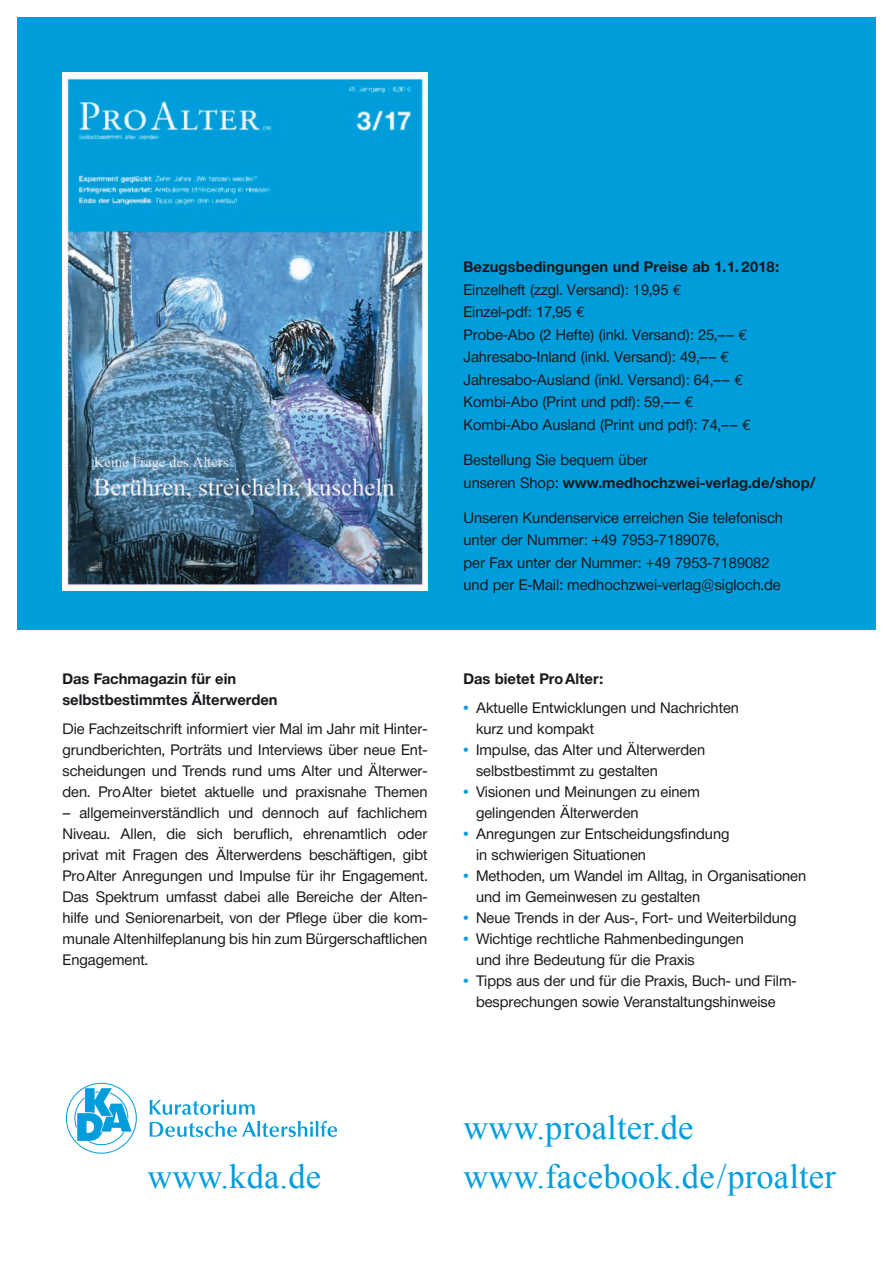
<style>
.page{position:relative;width:893px;height:1263px;background:#fff}
.page>*{position:absolute;margin:0;border:0;box-sizing:border-box;transform-origin:0 0}
.t1{font:34.5px "Times New Roman";letter-spacing:.005em;color:#009ddc}
.t2{font:15px/21px "Neue Helvetica BQ";color:#1a181c}
.t3{font:700 15px/21px "Neue Helvetica BQ";color:#1a181c}
.s1{font-family:"Euro Mono"}
.s2{font-weight:700}
.s3{font-weight:700;color:#009ddc}
</style>
<div class="page">
<div style="left:17px;top:17px;width:859px;height:612px;background:#009ddc"></div>
<img style="left:63px;top:72px;width:364px;height:518px">
<div style="left:66px;top:1083px;width:71px;height:70px;border:1px solid #009ddc;border-radius:50%"></div>
<svg style="left:74px;top:1088px;width:58px;height:57px"></svg>
<svg style="left:150px;top:1099px;width:105px;height:16px"></svg>
<svg style="left:150px;top:1121px;width:187px;height:16px"></svg>
<p class="t3" style="left:63px;top:668px;width:217px">Das Fachmagazin für ein selbstbestimmtes Älterwerden</p>
<p class="t2" style="left:63px;top:718px;width:366px;text-align:justify">Die Fachzeitschrift informiert vier Mal im Jahr mit Hinter&shy;grundberichten, Porträts und Interviews über neue Ent&shy;scheidungen und Trends rund ums Alter und Älterwer&shy;den. ProAlter bietet aktuelle und praxisnahe Themen</p>
<p class="t2" style="left:63px;top:802px;width:366px;text-align:justify">– allgemeinverständlich und dennoch auf fachlichem Niveau. Allen, die sich beruflich, ehrenamtlich oder privat mit Fragen des Älterwerdens beschäftigen, gibt ProAlter Anregungen und Impulse für ihr Engagement.<br>Das Spektrum umfasst dabei alle Bereiche der Alten&shy;hilfe und Seniorenarbeit, von der Pflege über die kom&shy;munale Altenhilfeplanung bis hin zum Bürgerschaftlichen Engagement.</p>
<h5 class="t3" style="left:463px;top:256px;width:317px">Bezugsbedingungen und Preise ab 1.1. 2018:</h5>
<p class="t2" style="left:463px;top:278px;width:289px;line-height:22.5px">Einzelheft (zzgl. Versand): 19,95 <span class="s1">E </span>Einzel-pdf: 17,95 <span class="s1">E<br></span>Probe-Abo (2 Hefte) (inkl. Versand): 25,–– <span class="s1">E </span>Jahresabo-Inland (inkl. Versand): 49,–– <span class="s1">E </span>Jahresabo-Ausland (inkl. Versand): 64,–– <span class="s1">E </span>Kombi-Abo (Print und pdf): 59,–– <span class="s1">E </span>Kombi-Abo Ausland (Print und pdf): 74,–– <span class="s1">E</span></p>
<p class="t2" style="left:463px;top:449px;width:354px;line-height:22.5px">Bestellung Sie bequem über<br>unseren Shop: <span class="s2">www.medhochzwei-verlag.de/shop/</span></p>
<p class="t2" style="left:463px;top:506px;width:321px;line-height:22.5px">Unseren Kundenservice erreichen Sie telefonisch unter der Nummer: +49 7953-7189076,<br>per Fax unter der Nummer: +49 7953-7189082 und per E-Mail: medhochzwei-verlag@sigloch.de</p>
<h5 class="t3" style="left:463px;top:668px;width:141px">Das bietet Pro Alter:</h5>
<p class="t2" style="left:476px;top:697px;width:265px;text-indent:-12px"><span class="s3">•</span> Aktuelle Entwicklungen und Nachrichten kurz und kompakt</p>
<p class="t2" style="left:476px;top:739px;width:231px;text-indent:-12px"><span class="s3">•</span> Impulse, das Alter und Älterwerden selbstbestimmt zu gestalten</p>
<p class="t2" style="left:476px;top:781px;width:225px;text-indent:-12px"><span class="s3">•</span> Visionen und Meinungen zu einem gelingenden Älterwerden</p>
<p class="t2" style="left:476px;top:823px;width:255px;text-indent:-12px"><span class="s3">•</span> Anregungen zur Entscheidungsfindung in schwierigen Situationen</p>
<p class="t2" style="left:476px;top:865px;width:332px;text-indent:-12px"><span class="s3">•</span> Methoden, um Wandel im Alltag, in Organisationen und im Gemeinwesen zu gestalten</p>
<p class="t2" style="left:463px;top:907px;width:334px"><span class="s3">•</span> Neue Trends in der Aus-, Fort- und Weiterbildung</p>
<p class="t2" style="left:476px;top:928px;width:269px;text-indent:-12px"><span class="s3">•</span> Wichtige rechtliche Rahmenbedingungen und ihre Bedeutung für die Praxis</p>
<p class="t2" style="left:463px;top:970px;width:334px;text-align:center"><span class="s3">•</span> Tipps aus der und für die Praxis, Buch- und Film&shy;besprechungen sowie Veranstaltungshinweise</p>
<p class="t1" style="left:463px;top:1104px;width:232px">www.proalter.de</p>
<p class="t1" style="left:147px;top:1153px;width:175px">www.kda.de</p>
<p class="t1" style="left:463px;top:1153px;width:374px">www.facebook.de/proalter</p>
</div>
